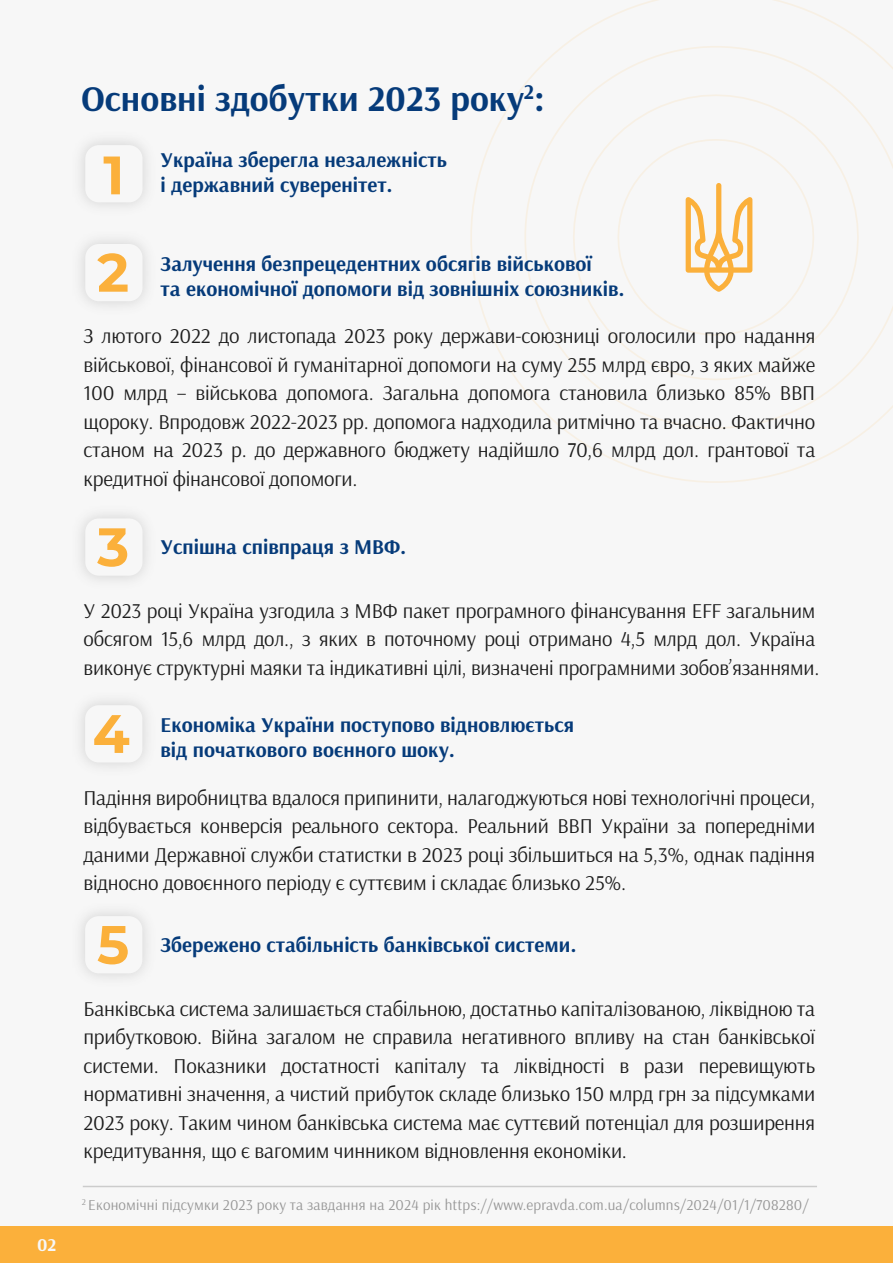
<style>
.page{position:relative;width:893px;height:1263px;background:#f7f7f7}
.page>*{position:absolute;margin:0;border:0;box-sizing:border-box;transform-origin:0 0}
.t1{font:700 54px "Montserrat";color:#fbb03b}
.t2{font:700 36px "Arsenal";color:#063b7a}
.t3{font:21px/28.5px "Arsenal";letter-spacing:-.01em;color:#1c1c1c;text-align:justify}
.t4{font:700 21px/25.2px "Arsenal";color:#063b7a}
.t5{font:700 18px "Arsenal";color:#f7f7f7}
.t6{font:15px "Arsenal";letter-spacing:.01em;color:#969696}
</style>
<div class="page">
<svg style="left:470px;top:0;width:423px;height:483px"></svg>
<svg style="left:552px;top:73px;width:326px;height:329px"></svg>
<svg style="left:602px;top:124px;width:225px;height:227px"></svg>
<div style="left:0;top:1226px;width:893px;height:37px;background:#fbb03b"></div>
<hr style="left:83px;top:1186px;width:734px;height:1px;background:#ccc">
<svg style="left:686px;top:183px;width:66px;height:109px"></svg>
<p class="t5" style="left:37px;top:1232px;width:21px">02</p>
<h2 class="t2" style="left:81px;top:73px;width:465px">Основні здобутки 2023 року<sup>2</sup>:</h2>
<h1 class="t1" style="left:103px;top:139px;width:23px">1</h1>
<h1 class="t1" style="left:97px;top:237px;width:33px">2</h1>
<p class="t4" style="left:161px;top:147px;width:288px">Україна зберегла незалежність і державний суверенітет.</p>
<p class="t4" style="left:161px;top:251px;width:433px">Залучення безпрецедентних обсягів військової</p>
<p class="t4" style="left:161px;top:276px;width:466px">та економічної допомоги від зовнішніх союзників.</p>
<p class="t3" style="left:84px;top:322px;width:733px">З лютого 2022 до листопада 2023 року держави-союзниці оголосили про надання військової, фінансової й гуманітарної допомоги на суму 255 млрд євро, з яких майже 100 млрд – військова допомога. Загальна допомога становила близько 85% ВВП щороку. Впродовж 2022-2023 рр. допомога надходила ритмічно та вчасно. Фактично станом на 2023 р. до державного бюджету надійшло 70,6 млрд дол. грантової та кредитної фінансової допомоги.</p>
<h1 class="t1" style="left:97px;top:511px;width:33px">3</h1>
<p class="t4" style="left:161px;top:534px;width:247px">Успішна співпраця з МВФ.</p>
<p class="t3" style="left:84px;top:596px;width:737px;text-align:left">У 2023 році Україна узгодила з МВФ пакет програмного фінансування EFF загальним обсягом 15,6 млрд дол., з яких в поточному році отримано 4,5 млрд дол. Україна виконує структурні маяки та індикативні цілі, визначені програмними зобовʼязаннями.</p>
<h1 class="t1" style="left:93px;top:698px;width:39px">4</h1>
<p class="t4" style="left:160px;top:712px;width:415px">Економіка України поступово відновлюється</p>
<p class="t4" style="left:160px;top:737px;width:296px">від початкового воєнного шоку.</p>
<p class="t3" style="left:83px;top:783px;width:733px">Падіння виробництва вдалося припинити, налагоджуються нові технологічні процеси, відбувається конверсія реального сектора. Реальний ВВП України за попередніми даними Державної служби статистки в 2023 році збільшиться на 5,3%, однак падіння відносно довоєнного періоду є суттєвим і складає близько 25%.</p>
<h1 class="t1" style="left:97px;top:909px;width:34px">5</h1>
<p class="t4" style="left:160px;top:932px;width:418px">Збережено стабільність банківської системи.</p>
<p class="t3" style="left:83px;top:994px;width:733px">Банківська система залишається стабільною, достатньо капіталізованою, ліквідною та прибутковою. Війна загалом не справила негативного впливу на стан банківської системи. Показники достатності капіталу та ліквідності в рази перевищують нормативні значення, а чистий прибуток складе близько 150 млрд грн за підсумками 2023 року. Таким чином банківська система має суттєвий потенціал для розширення кредитування, що є вагомим чинником відновлення економіки.</p>
<p class="t6" style="left:82px;top:1195px;width:728px"><sup>2</sup> Економічні підсумки 2023 року та завдання на 2024 рік https://www.epravda.com.ua/columns/2024/01/1/708280/</p>
</div>
